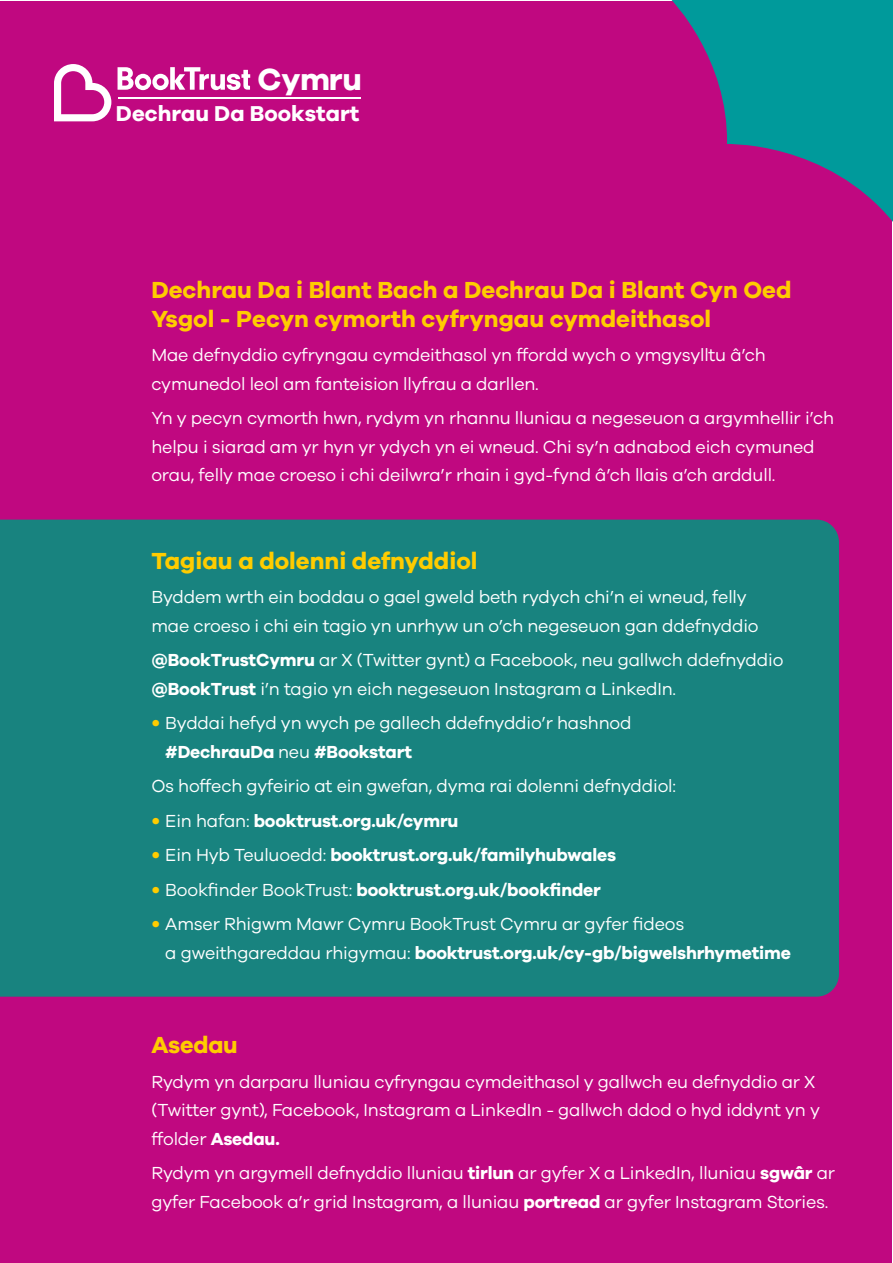
<style>
.page{position:relative;width:893px;height:1263px;background:#fff}
.page>*{position:absolute;margin:0;border:0;box-sizing:border-box;transform-origin:0 0}
.t1{font:700 31.65px "Galano Grotesque";letter-spacing:-.01em;color:#fff}
.t2{font:700 24px/28.5px "Galano Grotesque";color:#fc0}
.t3{font:700 22.2px "Galano Grotesque";color:#fff}
.t4{font:18px/28.5px "Galano Grotesque";letter-spacing:-.01em;color:#fff}
.t5{font:700 18px "Galano Grotesque";letter-spacing:-.01em;color:#fff}
.s1{font-weight:700}
.s2{font-size:22.5px;color:#fc0}
.s3{font-weight:400;font-size:22.5px;color:#fc0}
.s4{font-weight:400}
</style>
<div class="page">
<div style="left:1px;top:1px;width:891px;height:1261px;background:#c00880"></div>
<svg style="left:671px;top:0;width:222px;height:222px;fill:#009a9b"></svg>
<hr style="left:118px;top:98px;width:243px;height:1px;background:#fff">
<svg style="left:54px;top:64px;width:57px;height:57px"></svg>
<svg style="left:118px;top:67px;width:132px;height:23px"></svg>
<div style="left:0;top:520px;width:839px;height:477px;background:#18837f"></div>
<h1 class="t1" style="left:257px;top:59px;width:106px">Cymru</h1>
<p class="t3" style="left:116px;top:100px;width:245px">Dechrau Da Bookstart</p>
<h2 class="t2" style="left:151px;top:275px;width:642px">Dechrau Da i Blant Bach a Dechrau Da i Blant Cyn Oed<br>Ysgol - Pecyn cymorth cyfryngau cymdeithasol</h2>
<p class="t4" style="left:151px;top:341px;width:616px">Mae defnyddio cyfryngau cymdeithasol yn ffordd wych o ymgysylltu â’ch cymunedol leol am fanteision llyfrau a darllen.</p>
<p class="t4" style="left:151px;top:404px;width:684px">Yn y pecyn cymorth hwn, rydym yn rhannu lluniau a negeseuon a argymhellir i’ch helpu i siarad am yr hyn yr ydych yn ei wneud. Chi sy’n adnabod eich cymuned orau, felly mae croeso i chi deilwra’r rhain i gyd-fynd â’ch llais a’ch arddull.</p>
<h2 class="t2" style="left:151px;top:546px;width:328px">Tagiau a dolenni defnyddiol</h2>
<p class="t4" style="left:151px;top:582px;width:609px">Byddem wrth ein boddau o gael gweld beth rydych chi’n ei wneud, felly mae croeso i chi ein tagio yn unrhyw un o’ch negeseuon gan ddefnyddio</p>
<p class="t4" style="left:151px;top:645px;width:633px"><span class="s1">@BookTrustCymru</span> ar X (Twitter gynt) a Facebook, neu gallwch ddefnyddio <span class="s1">@BookTrust</span> i’n tagio yn eich negeseuon Instagram a LinkedIn.</p>
<p class="t4" style="left:165px;top:708px;width:468px;text-indent:-14px"><span class="s2">•</span> Byddai hefyd yn wych pe gallech ddefnyddio’r hashnod <span class="s1">#DechrauDa</span> neu <span class="s1">#Bookstart</span></p>
<p class="t4" style="left:151px;top:771px;width:526px">Os hoffech gyfeirio at ein gwefan, dyma rai dolenni defnyddiol:</p>
<p class="t5" style="left:151px;top:809px;width:309px"><span class="s3">•</span> <span class="s4">Ein hafan:</span> booktrust.org.uk/cymru</p>
<p class="t5" style="left:151px;top:844px;width:466px"><span class="s3">•</span> <span class="s4">Ein Hyb Teuluoedd:</span> booktrust.org.uk/familyhubwales</p>
<p class="t5" style="left:151px;top:878px;width:451px"><span class="s3">•</span> <span class="s4">Bookfinder BookTrust:</span> booktrust.org.uk/bookfinder</p>
<p class="t4" style="left:165px;top:909px;width:627px;text-indent:-14px"><span class="s2">•</span> Amser Rhigwm Mawr Cymru BookTrust Cymru ar gyfer fideos<br>a gweithgareddau rhigymau: <span class="s1">booktrust.org.uk/cy-gb/bigwelshrhymetime</span></p>
<h2 class="t2" style="left:151px;top:1030px;width:88px">Asedau</h2>
<p class="t4" style="left:151px;top:1067px;width:670px">Rydym yn darparu lluniau cyfryngau cymdeithasol y gallwch eu defnyddio ar X (Twitter gynt), Facebook, Instagram a LinkedIn - gallwch ddod o hyd iddynt yn y ffolder <span class="s1">Asedau.</span></p>
<p class="t4" style="left:151px;top:1158px;width:685px">Rydym yn argymell defnyddio lluniau <span class="s1">tirlun</span> ar gyfer X a LinkedIn, lluniau <span class="s1">sgwâr</span> ar gyfer Facebook a’r grid Instagram, a lluniau <span class="s1">portread</span> ar gyfer Instagram Stories.</p>
</div>
